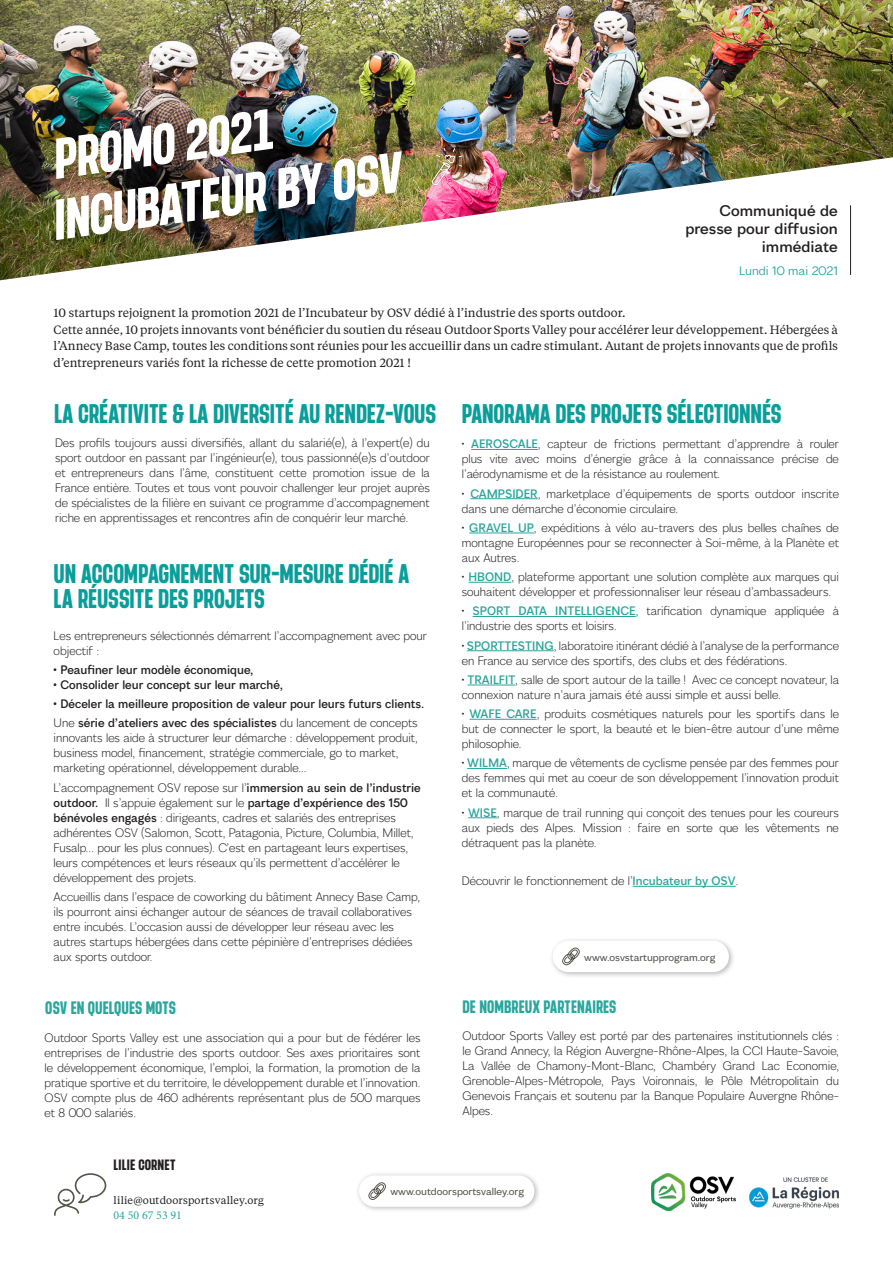
<style>
.page{position:relative;width:893px;height:1263px;background:#fff}
.page>*{position:absolute;margin:0;border:0;box-sizing:border-box;transform-origin:0 0}
.Titre_medium{font:700 extra-condensed 57px "Manual";color:#fff}
.Titre_petit{font:700 extra-condensed 27px/25.5px "Manual";letter-spacing:-.01em;color:#0a9e9b;scale:.95 1}
.Titre_petit-2{font:700 extra-condensed 18px "Manual";color:#2aa69d;scale:.95 1}
.t1{font:600 15px/18px "Landea Sharp";color:#231f20;text-align:right}
.t2{font:700 extra-condensed 15px "Manual";color:#231f20}
.t3{font:300 12px/15px "Landea Sharp";color:#231f20;scale:.95 1}
.Mise_en_exergue_ou_i{font:12px/16.5px "Tiempos Text";color:#231f20;text-align:justify}
.t4{font:600 12px "Landea Sharp";color:#231f20;scale:.95 1}
.t5{font:12px "Landea Sharp";color:#2aa69d}
.t6{font:12px "Minion Pro";color:#2aa69d}
.t7{font:10.5px "Tiempos Text";letter-spacing:.015em;color:#231f20}
.Localisation_page{font:500 9.9px "Landea Sharp";color:#56544a}
.s1{font-weight:600}
.s2{font-weight:600;color:#2aa69d}
</style>
<div class="page">
<img style="left:0;top:0;width:893px;height:280px">
<hr style="left:850px;top:205px;width:1px;height:70px;background:#231f20">
<div style="left:355px;top:1171px;width:186px;height:42px;background:#231f20;opacity:.3"></div>
<div style="left:359px;top:1175px;width:175px;height:32px;background:#fff;border-radius:16px"></div>
<svg style="left:368px;top:1182px;width:18px;height:18px"></svg>
<svg style="left:54px;top:1173px;width:52px;height:43px"></svg>
<img style="left:651px;top:1173px;width:188px;height:37px">
<hr style="left:471px;top:449px;width:67px;height:1px;background:#2aa69d">
<hr style="left:470px;top:498px;width:68px;height:1px;background:#2aa69d">
<hr style="left:469px;top:533px;width:65px;height:1px;background:#2aa69d">
<hr style="left:468px;top:582px;width:43px;height:1px;background:#2aa69d">
<hr style="left:473px;top:616px;width:163px;height:1px;background:#2aa69d">
<hr style="left:467px;top:650px;width:87px;height:1px;background:#2aa69d">
<hr style="left:467px;top:685px;width:48px;height:1px;background:#2aa69d">
<hr style="left:470px;top:719px;width:67px;height:1px;background:#2aa69d">
<hr style="left:467px;top:768px;width:40px;height:1px;background:#2aa69d">
<svg style="left:468px;top:817px;width:29px;height:1px"></svg>
<hr style="left:633px;top:886px;width:103px;height:1px;background:#2aa69d">
<img style="left:421px;top:140px;width:51px;height:52px">
<div style="left:549px;top:937px;width:186px;height:41px;background:#231f20;opacity:.3"></div>
<div style="left:553px;top:941px;width:176px;height:31px;background:#fff;border-radius:16px"></div>
<svg style="left:562px;top:947px;width:18px;height:18px"></svg>
<p class="Titre_medium" style="left:47px;top:126px;width:224px;rotate:-8deg">PROMO 2021</p>
<p class="Titre_medium" style="left:47px;top:187px;width:353px;rotate:-8deg">INCUBATEUR BY OSV</p>
<p class="t1" style="left:685px;top:202px;width:154px">Communiqué de presse pour diffusion immédiate</p>
<p class="t5" style="left:739px;top:264px;width:100px">Lundi 10 mai 2021</p>
<p class="Mise_en_exergue_ou_i" style="left:54px;top:304px;width:573px">10 startups rejoignent la promotion 2021 de l’Incubateur by OSV dédié à l’industrie des sports outdoor.</p>
<p class="Mise_en_exergue_ou_i" style="left:54px;top:321px;width:786px">Cette année, 10 projets innovants vont bénéficier du soutien du réseau Outdoor Sports Valley pour accélérer leur développement. Hébergées à l’Annecy Base Camp, toutes les conditions sont réunies pour les accueillir dans un cadre stimulant. Autant de projets innovants que de profils d’entrepreneurs variés font la richesse de cette promotion 2021 !</p>
<p class="Titre_petit" style="left:54px;top:402px;width:404px">LA CRÉATIVITE &amp; LA DIVERSITÉ AU RENDEZ-VOUS</p>
<p class="t3" style="left:55px;top:435px;width:396px;text-align:justify">Des profils toujours aussi diversifiés, allant du salarié(e), à l’expert(e) du sport outdoor en passant par l’ingénieur(e), tous passionné(e)s d’outdoor et entrepreneurs dans l’âme, constituent cette promotion issue de la France entière. Toutes et tous vont pouvoir challenger leur projet auprès de spécialistes de la filière en suivant ce programme d’accompagnement riche en apprentissages et rencontres afin de conquérir leur marché.</p>
<p class="Titre_petit" style="left:54px;top:562px;width:376px">UN ACCOMPAGNEMENT SUR-MESURE DÉDIÉ A<br>LA RÉUSSITE DES PROJETS</p>
<p class="t3" style="left:54px;top:628px;width:394px">Les entrepreneurs sélectionnés démarrent l’accompagnement avec pour objectif :</p>
<p class="t4" style="left:54px;top:662px;width:212px">• Peaufiner leur modèle économique,</p>
<p class="t4" style="left:54px;top:677px;width:243px">• Consolider leur concept sur leur marché,</p>
<p class="t4" style="left:54px;top:697px;width:392px">• Déceler la meilleure proposition de valeur pour leurs futurs clients.</p>
<p class="t3" style="left:54px;top:716px;width:385px">Une <span class="s1">série d’ateliers avec des spécialistes</span> du lancement de concepts innovants les aide à structurer leur démarche : développement produit, business model, financement, stratégie commerciale, go to market, marketing opérationnel, développement durable...</p>
<p class="t3" style="left:54px;top:780px;width:388px">L’accompagnement OSV repose sur l’<span class="s1">immersion au sein de l’industrie outdoor.</span> Il s’appuie également sur le <span class="s1">partage d’expérience des 150 bénévoles engagés</span> : dirigeants, cadres et salariés des entreprises adhérentes OSV (Salomon, Scott, Patagonia, Picture, Columbia, Millet, Fusalp… pour les plus connues). C’est en partageant leurs expertises, leurs compétences et leurs réseaux qu’ils permettent d’accélérer le développement des projets.</p>
<p class="t3" style="left:54px;top:889px;width:387px">Accueillis dans l’espace de coworking du bâtiment Annecy Base Camp, ils pourront ainsi échanger autour de séances de travail collaboratives entre incubés. L’occasion aussi de développer leur réseau avec les autres startups hébergées dans cette pépinière d’entreprises dédiées aux sports outdoor.</p>
<p class="Titre_petit-2" style="left:45px;top:997px;width:139px">OSV EN QUELQUES MOTS</p>
<p class="t3" style="left:45px;top:1030px;width:397px;text-align:justify">Outdoor Sports Valley est une association qui a pour but de fédérer les entreprises de l’industrie des sports outdoor. Ses axes prioritaires sont le développement économique, l’emploi, la formation, la promotion de la pratique sportive et du territoire, le développement durable et l’innovation.<br>OSV compte plus de 460 adhérents représentant plus de 500 marques et 8 000 salariés.</p>
<p class="t2" style="left:114px;top:1155px;width:64px">LILIE CORNET</p>
<p class="Titre_petit" style="left:462px;top:402px;width:338px">PANORAMA DES PROJETS SÉLECTIONNÉS</p>
<p class="t3" style="left:462px;top:436px;width:398px;text-align:justify">• <span class="s2">AEROSCALE</span>, capteur de frictions permettant d’apprendre à rouler plus vite avec moins d’énergie grâce à la connaissance précise de l’aérodynamisme et de la résistance au roulement.</p>
<p class="t3" style="left:462px;top:486px;width:399px">• <span class="s2">CAMPSIDER</span>, marketplace d’équipements de sports outdoor inscrite dans une démarche d’économie circulaire.</p>
<p class="t3" style="left:462px;top:520px;width:399px;text-align:justify">• <span class="s2">GRAVEL UP</span>, expéditions à vélo au-travers des plus belles chaînes de montagne Européennes pour se reconnecter à Soi-même, à la Planète et aux Autres.</p>
<p class="t3" style="left:462px;top:569px;width:398px">• <span class="s2">HBOND</span>, plateforme apportant une solution complète aux marques qui souhaitent développer et professionnaliser leur réseau d’ambassadeurs.</p>
<p class="t3" style="left:462px;top:603px;width:399px">• <span class="s2">SPORT DATA INTELLIGENCE</span>, tarification dynamique appliquée à l’industrie des sports et loisirs.</p>
<p class="t3" style="left:462px;top:638px;width:399px">• <span class="s2">SPORTTESTING</span>, laboratoire itinérant dédié à l’analyse de la performance en France au service des sportifs, des clubs et des fédérations.</p>
<p class="t3" style="left:462px;top:672px;width:398px">• <span class="s2">TRAILFIT</span>, salle de sport autour de la taille ! Avec ce concept novateur, la connexion nature n’aura jamais été aussi simple et aussi belle.</p>
<p class="t3" style="left:462px;top:706px;width:398px;text-align:justify">• <span class="s2">WAFE CARE</span>, produits cosmétiques naturels pour les sportifs dans le but de connecter le sport, la beauté et le bien-être autour d’une même philosophie.</p>
<p class="t3" style="left:462px;top:755px;width:398px;text-align:justify">• <span class="s2">WILMA</span>, marque de vêtements de cyclisme pensée par des femmes pour des femmes qui met au coeur de son développement l’innovation produit et la communauté.</p>
<p class="t3" style="left:462px;top:805px;width:398px;text-align:justify">• <span class="s2">WISE</span>, marque de trail running qui conçoit des tenues pour les coureurs aux pieds des Alpes. Mission : faire en sorte que les vêtements ne détraquent pas la planète.</p>
<p class="t3" style="left:462px;top:873px;width:293px">Découvrir le fonctionnement de l’<span class="s2">Incubateur by OSV</span>.</p>
<p class="Localisation_page" style="left:584px;top:951px;width:133px">www.osvstartupprogram.org</p>
<p class="Titre_petit-2" style="left:463px;top:996px;width:163px">DE NOMBREUX PARTENAIRES</p>
<p class="t3" style="left:463px;top:1028px;width:398px;text-align:justify">Outdoor Sports Valley est porté par des partenaires institutionnels clés : le Grand Annecy, la Région Auvergne-Rhône-Alpes, la CCI Haute-Savoie, La Vallée de Chamony-Mont-Blanc, Chambéry Grand Lac Economie, Grenoble-Alpes-Métropole, Pays Voironnais, le Pôle Métropolitain du Genevois Français et soutenu par la Banque Populaire Auvergne Rhône-Alpes.</p>
<p class="t7" style="left:114px;top:1193px;width:152px">lilie@outdoorsportsvalley.org</p>
<p class="t6" style="left:114px;top:1207px;width:70px">04 50 67 53 91</p>
<p class="Localisation_page" style="left:390px;top:1186px;width:135px">www.outdoorsportsvalley.org</p>
</div>
